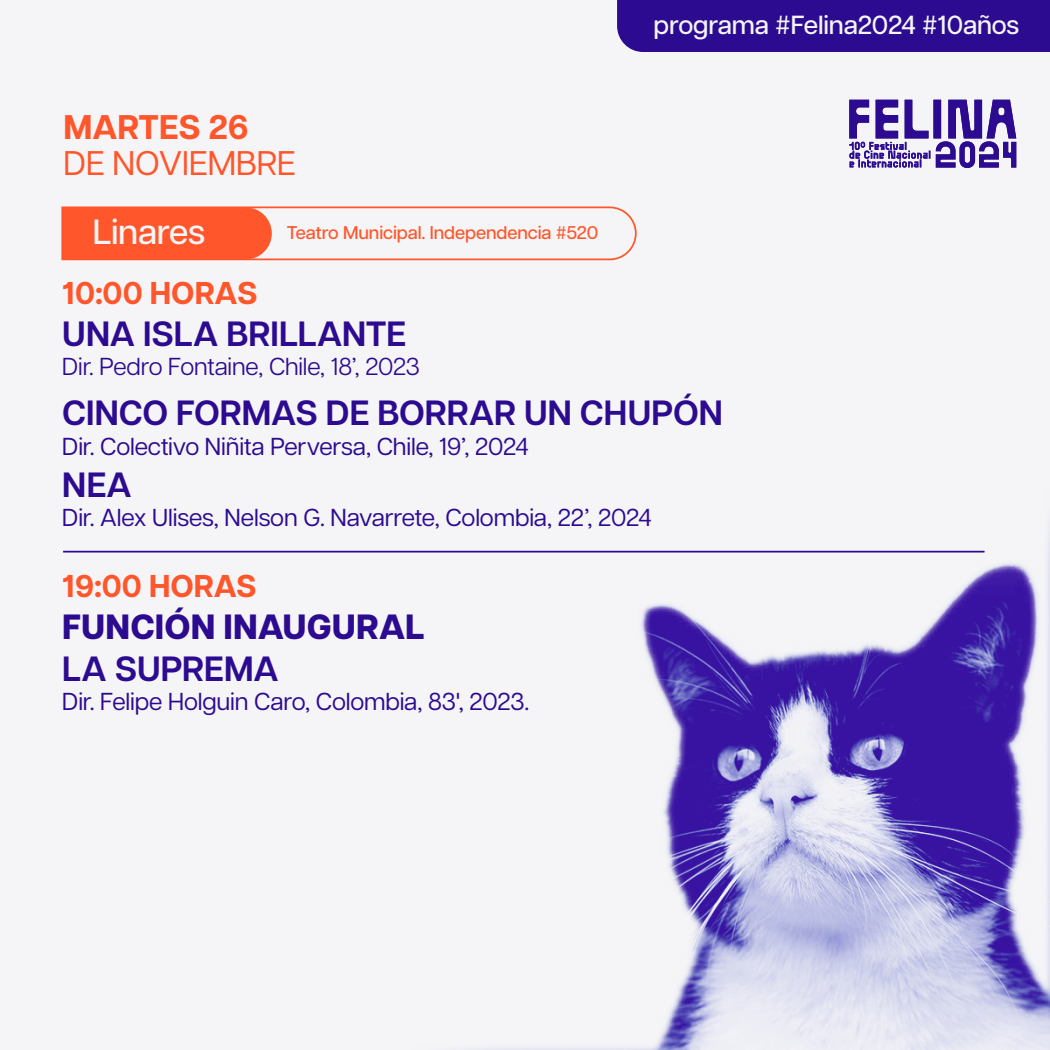
<style>
.page{position:relative;width:1050px;height:1050px;background:#fff}
.page>*{position:absolute;margin:0;border:0;box-sizing:border-box;transform-origin:0 0}
.t1{font:600 35px "Articulat CF";color:#2d0b91}
.t2{font:800 35px "Articulat CF";letter-spacing:.005em;color:#2d0b91}
.t3{font:500 35px "Articulat CF";letter-spacing:-.01em;color:#f5f5f7}
.t4{font:34.12px "Articulat CF";color:#ff562b}
.t5{font:700 34.12px "Articulat CF";color:#ff562b}
.t6{font:700 31.5px "Articulat CF";color:#ff562b}
.t7{font:500 26.16px "Articulat CF";letter-spacing:-.01em;color:#f5f5f7}
.t8{font:24.5px "Articulat CF";letter-spacing:-.005em;color:#2d0b91}
.t9{font:24.5px "Articulat CF";letter-spacing:-.005em;color:#2d0b91}
.t10{font:500 18.38px "Articulat CF";letter-spacing:-.005em;color:#ff562b}
</style>
<div class="page">
<img style="left:63px;top:99px;width:987px;height:951px">
<svg style="left:61px;top:206px;width:577px;height:55px"></svg>
<div style="left:617px;top:0;width:433px;height:52px;background:#2d0b91"></div>
<hr style="left:63px;top:551px;width:922px;height:2px;background:#2d0b91">
<svg style="left:849px;top:100px;width:167px;height:68px"></svg>
<h2 class="t5" style="left:64px;top:102px;width:187px">MARTES 26</h2>
<h2 class="t4" style="left:64px;top:138px;width:234px">DE NOVIEMBRE</h2>
<h1 class="t3" style="left:93px;top:206px;width:114px">Linares</h1>
<p class="t10" style="left:287px;top:219px;width:313px">Teatro Municipal. Independencia #520</p>
<p class="t7" style="left:654px;top:5px;width:367px">programa #Felina2024 #10años</p>
<p class="t6" style="left:62px;top:269px;width:197px">10:00 HORAS</p>
<h1 class="t1" style="left:62px;top:308px;width:345px">UNA ISLA BRILLANTE</h1>
<p class="t9" style="left:62px;top:349px;width:359px">Dir. Pedro Fontaine, Chile, 18’, 2023</p>
<h1 class="t1" style="left:62px;top:388px;width:662px">CINCO FORMAS DE BORRAR UN CHUPÓN</h1>
<p class="t8" style="left:62px;top:429px;width:468px">Dir. Colectivo Niñita Perversa, Chile, 19’, 2024</p>
<h1 class="t1" style="left:62px;top:459px;width:71px">NEA</h1>
<p class="t8" style="left:62px;top:500px;width:591px">Dir. Alex Ulises, Nelson G. Navarrete, Colombia, 22’, 2024</p>
<p class="t6" style="left:62px;top:562px;width:196px">19:00 HORAS</p>
<h1 class="t2" style="left:62px;top:600px;width:364px">FUNCIÓN INAUGURAL</h1>
<h1 class="t1" style="left:62px;top:643px;width:218px">LA SUPREMA</h1>
<p class="t8" style="left:62px;top:684px;width:469px">Dir. Felipe Holguin Caro, Colombia, 83', 2023.</p>
</div>
